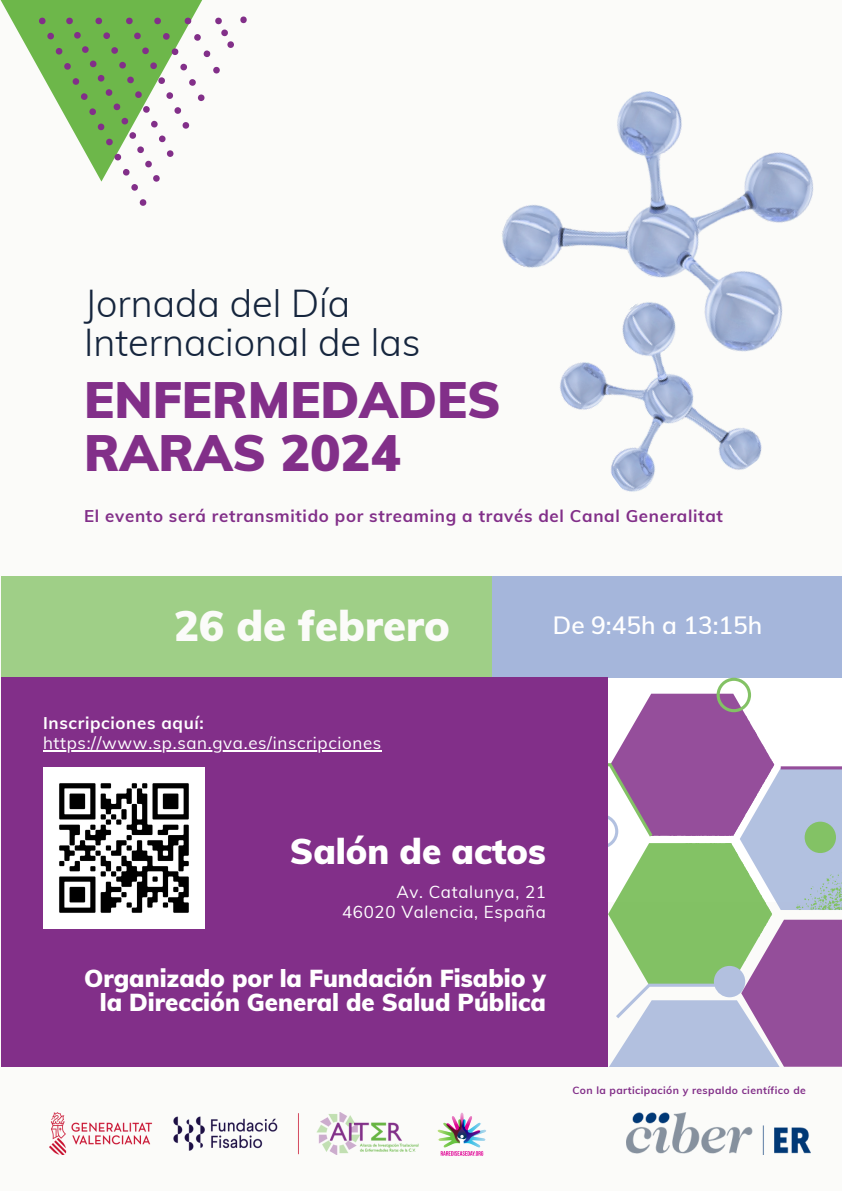
<style>
.page{position:relative;width:842px;height:1191px;background:#fff}
.page>*{position:absolute;margin:0;border:0;box-sizing:border-box;transform-origin:0 0}
.t1{font:900 50px/52.5px "Muli";color:#822f89}
.t2{font:900 41.7px "Muli";color:#fbfbf9}
.t3{font:300 38px/39px "Muli";color:#15253d}
.t4{font:900 35px "Muli";color:#fff}
.t5{font:600 24.4px "Muli";color:#fff}
.t6{font:900 24px/24px "Muli";color:#fff;text-align:right}
.t7{font:16.9px/19.5px "Muli";letter-spacing:.04em;color:#fff;text-align:right}
.t8{font:700 16.9px "Muli";letter-spacing:.04em;color:#822f89}
.t9{font:700 16.9px "Muli";letter-spacing:.04em;color:#fff}
.t10{font:700 10.4px "Muli";letter-spacing:.04em;color:#822f89}
</style>
<div class="page">
<div style="left:0;top:0;width:842px;height:1190px;background:#fbfbf9"></div>
<svg style="left:140px;top:199px;width:6px;height:7px"></svg>
<svg style="left:1px;top:0;width:246px;height:191px"></svg>
<div style="left:492px;top:576px;width:350px;height:101px;background:#a5b6db"></div>
<div style="left:2px;top:576px;width:490px;height:101px;background:#9fcf87"></div>
<svg style="left:607px;top:677px;width:235px;height:90px"></svg>
<svg style="left:607px;top:767px;width:134px;height:251px"></svg>
<svg style="left:610px;top:693px;width:232px;height:267px"></svg>
<div style="left:2px;top:677px;width:605px;height:389px;background:#822f89"></div>
<svg style="left:741px;top:919px;width:101px;height:147px;background:#9a629e"></svg>
<svg style="left:609px;top:1000px;width:170px;height:66px"></svg>
<img style="left:502px;top:91px;width:312px;height:249px">
<img style="left:539px;top:290px;width:232px;height:202px">
<hr style="left:43px;top:750px;width:339px;height:1px;background:#fff">
<img style="left:43px;top:767px;width:161px;height:161px">
<img style="left:49px;top:1112px;width:250px;height:42px">
<img style="left:316px;top:1112px;width:103px;height:42px">
<img style="left:438px;top:1112px;width:48px;height:44px">
<img style="left:626px;top:1112px;width:185px;height:41px">
<h1 class="t3" style="left:84px;top:283px;width:338px">Jornada del Día<br>Internacional de las</h1>
<p class="t1" style="left:84px;top:373px;width:418px">ENFERMEDADES<br>RARAS 2024</p>
<p class="t8" style="left:84px;top:504px;width:640px">El evento será retransmitido por streaming a través del Canal Generalitat</p>
<h5 class="t2" style="left:174px;top:599px;width:277px">26 de febrero</h5>
<p class="t9" style="left:43px;top:712px;width:162px">Inscripciones aquí:</p>
<h4 class="t7" style="left:43px;top:732px;width:340px">https://www.sp.san.gva.es/inscripciones</h4>
<h6 class="t5" style="left:553px;top:609px;width:211px">De 9:45h a 13:15h</h6>
<h3 class="t4" style="left:290px;top:828px;width:258px">Salón de actos</h3>
<h2 class="t7" style="left:342px;top:882px;width:205px">Av. Catalunya, 21<br>46020 Valencia, España</h2>
<p class="t6" style="left:84px;top:965px;width:463px">Organizado por la Fundación Fisabio y la Dirección General de Salud Pública</p>
<p class="t10" style="left:572px;top:1082px;width:235px">Con la participación y respaldo científico de</p>
</div>
